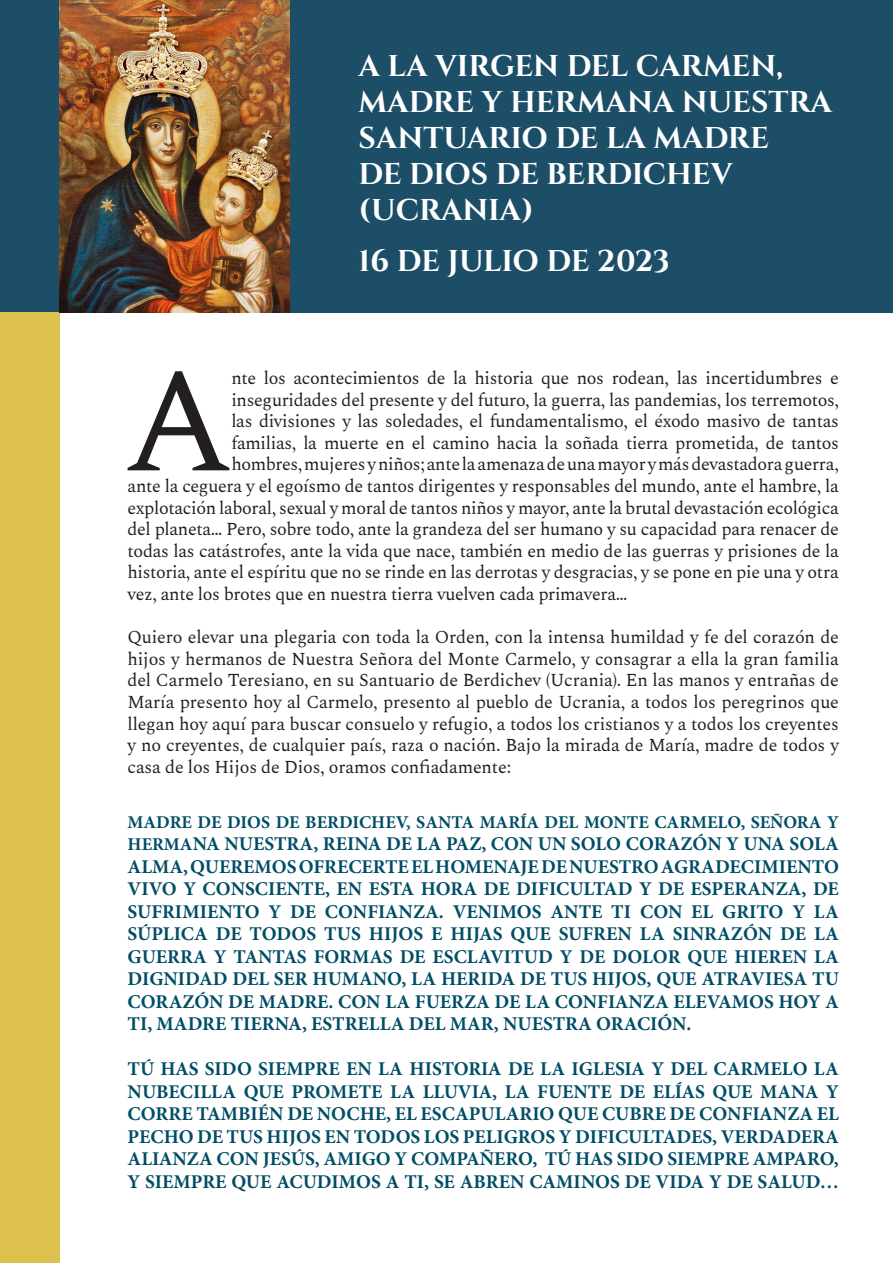
<style>
.page{position:relative;width:893px;height:1263px;background:#fff}
.page>*{position:absolute;margin:0;border:0;box-sizing:border-box;transform-origin:0 0}
.t1{font:148.95px "Spectral";color:#231f20}
.t2{font:700 30px/36px "Cinzel";letter-spacing:-.005em;color:#fff}
.t3{font:700 19.5px/22.5px "Minion Pro";color:#014d66;text-align:justify}
.t4{font:18px/21.6px "Spectral";letter-spacing:-.02em;color:#231f20;text-align:justify}
.t5{font:700 18px "Minion Pro";color:#014d66}
.s1{font-size:18px}
</style>
<div class="page">
<div style="left:0;top:0;width:893px;height:313px;background:#1c4e67"></div>
<div style="left:0;top:313px;width:60px;height:950px;background:#ddc14e"></div>
<img style="left:60px;top:0;width:230px;height:313px">
<p class="t2" style="left:359px;top:49px;width:475px">A LA VIRGEN DEL CARMEN,<br>MADRE Y HERMANA NUESTRA</p>
<p class="t2" style="left:359px;top:121px;width:412px">SANTUARIO DE LA MADRE<br>DE DIOS DE BERDICHEV (UCRANIA)</p>
<p class="t2" style="left:359px;top:244px;width:313px">16 DE JULIO DE 2023</p>
<p class="t1" style="left:123px;top:313px;width:113px">A</p>
<p class="t4" style="left:231px;top:366px;width:609px">nte los acontecimientos de la historia que nos rodean, las incertidumbres e</p>
<p class="t4" style="left:231px;top:387px;width:609px">inseguridades del presente y del futuro, la guerra, las pandemias, los terremotos,</p>
<p class="t4" style="left:231px;top:409px;width:609px">las divisiones y las soledades, el fundamentalismo, el éxodo masivo de tantas</p>
<p class="t4" style="left:231px;top:431px;width:609px">familias, la muerte en el camino hacia la soñada tierra prometida, de tantos</p>
<p class="t4" style="left:231px;top:452px;width:609px">hombres, mujeres y niños; ante la amenaza de una mayor y más devastadora guerra,</p>
<p class="t4" style="left:128px;top:474px;width:713px">ante la ceguera y el egoísmo de tantos dirigentes y responsables del mundo, ante el hambre, la</p>
<p class="t4" style="left:128px;top:495px;width:713px">explotación laboral, sexual y moral de tantos niños y mayor, ante la brutal devastación ecológica</p>
<p class="t4" style="left:128px;top:517px;width:713px">del planeta… Pero, sobre todo, ante la grandeza del ser humano y su capacidad para renacer de</p>
<p class="t4" style="left:128px;top:539px;width:713px">todas las catástrofes, ante la vida que nace, también en medio de las guerras y prisiones de la</p>
<p class="t4" style="left:128px;top:560px;width:713px">historia, ante el espíritu que no se rinde en las derrotas y desgracias, y se pone en pie una y otra</p>
<p class="t4" style="left:128px;top:582px;width:501px">vez, ante los brotes que en nuestra tierra vuelven cada primavera…</p>
<p class="t4" style="left:128px;top:625px;width:713px">Quiero elevar una plegaria con toda la Orden, con la intensa humildad y fe del corazón de hijos y hermanos de Nuestra Señora del Monte Carmelo, y consagrar a ella la gran familia del Carmelo Teresiano, en su Santuario de Berdichev (Ucrania). En las manos y entrañas de María presento hoy al Carmelo, presento al pueblo de Ucrania, a todos los peregrinos que llegan hoy aquí para buscar consuelo y refugio, a todos los cristianos y a todos los creyentes y no creyentes, de cualquier país, raza o nación. Bajo la mirada de María, madre de todos y casa de los Hijos de Dios, oramos confiadamente:</p>
<p class="t5" style="left:128px;top:809px;width:713px">MADRE DE DIOS DE BERDICHEV, SANTA MARÍA DEL MONTE CARMELO, SEÑORA Y</p>
<p class="t3" style="left:128px;top:833px;width:713px"><span class="s1">HERMA</span>NA NUESTRA, REINA DE LA PAZ, CON UN SOLO CORAZÓN Y UNA SOLA ALMA, QUEREMOS OFRECERTE EL HOMENAJE DE NUESTRO AGRADECIMIENTO VIVO Y CONSCIENTE, EN ESTA HORA DE DIFICULTAD Y DE ESPERANZA, DE SUFRIMIENTO Y DE CONFIANZA. VENIMOS ANTE TI CON EL GRITO Y LA SÚPLICA DE TODOS TUS HIJOS E HIJAS QUE SUFREN LA SINRAZÓN DE LA GUERRA Y TANTAS FORMAS DE ESCLAVITUD Y DE DOLOR QUE HIEREN LA DIGNIDAD DEL SER HUMANO, LA HERIDA DE TUS HIJOS, QUE ATRAVIESA TU CORAZÓN DE MADRE. CON LA FUERZA DE LA CONFIANZA ELEVAMOS HOY A TI, MADRE TIERNA, ESTRELLA DEL MAR, NUESTRA ORACIÓN.</p>
<p class="t3" style="left:128px;top:1058px;width:713px">TÚ HAS SIDO SIEMPRE EN LA HISTORIA DE LA IGLESIA Y DEL CARMELO LA NUBECILLA QUE PROMETE LA LLUVIA, LA FUENTE DE ELÍAS QUE MANA Y CORRE TAMBIÉN DE NOCHE, EL ESCAPULARIO QUE CUBRE DE CONFIANZA EL PECHO DE TUS HIJOS EN TODOS LOS PELIGROS Y DIFICULTADES, VERDADERA ALIANZA CON JESÚS, AMIGO Y COMPAÑERO, TÚ HAS SIDO SIEMPRE AMPARO, Y SIEMPRE QUE ACUDIMOS A TI, SE ABREN CAMINOS DE VIDA Y DE SALUD…</p>
</div>
